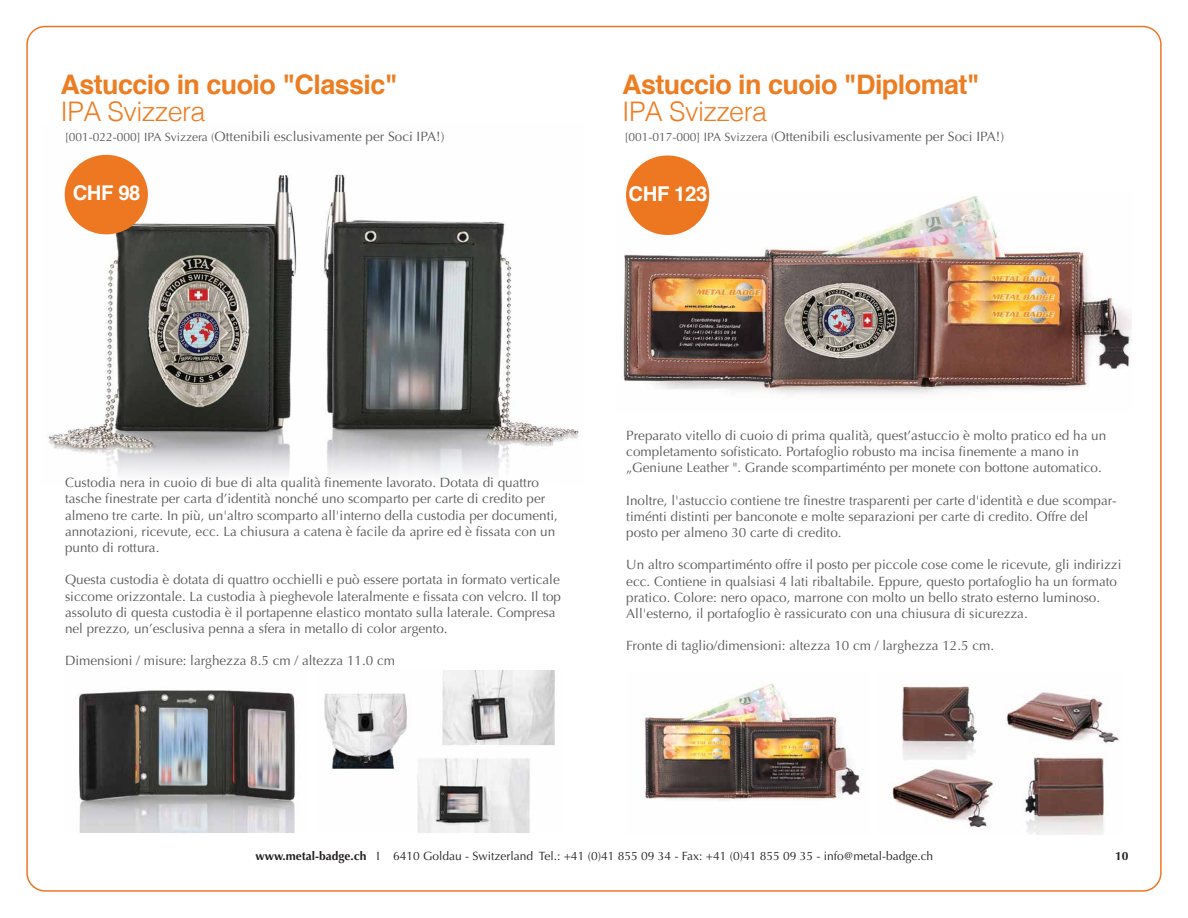
<style>
.page{position:relative;width:1188px;height:918px;background:#fff}
.page>*{position:absolute;margin:0;border:0;box-sizing:border-box;transform-origin:0 0}
.t1{font:700 27px "Helvetica";letter-spacing:-.02em;color:#ed7d23}
.t2{font:300 27px "Helvetica";letter-spacing:-.02em;color:#ed7d23}
.t3{font:700 20.4px "Helvetica";letter-spacing:-.02em;color:#fff}
.t4{font:13.5px/16.2px "Optima";color:#58595b}
.t5{font:12px "Optima";color:#231f20}
.t6{font:700 12px "Optima";color:#231f20}
.s1{font-size:12px}
.s2{font-weight:700}
</style>
<div class="page">
<img style="left:48px;top:154px;width:531px;height:295px">
<div style="left:626px;top:155px;width:83px;height:80px;background:#e72;border-radius:50%"></div>
<img style="left:644px;top:683px;width:216px;height:118px">
<img style="left:890px;top:685px;width:229px;height:150px">
<svg style="left:65px;top:447px;width:497px;height:28px"></svg>
<img style="left:324px;top:671px;width:231px;height:162px">
<div style="left:65px;top:155px;width:83px;height:79px;background:#e72;border-radius:50%"></div>
<img style="left:79px;top:690px;width:216px;height:143px">
<img style="left:621px;top:192px;width:510px;height:202px">
<h1 class="t1" style="left:61px;top:62px;width:339px">Astuccio in cuoio "Classic"</h1>
<h1 class="t2" style="left:61px;top:88px;width:146px">IPA Svizzera</h1>
<p class="t4" style="left:65px;top:129px;width:381px"><span class="s1">[001-022-000] IPA Svizzera (</span>Ottenibili esclusivamente per Soci IPA!)</p>
<h2 class="t3" style="left:73px;top:177px;width:69px">CHF 98</h2>
<h1 class="t1" style="left:622px;top:62px;width:359px">Astuccio in cuoio "Diplomat"</h1>
<h1 class="t2" style="left:622px;top:88px;width:146px">IPA Svizzera</h1>
<p class="t4" style="left:625px;top:128px;width:381px"><span class="s1">[001-017-000] IPA Svizzera (</span>Ottenibili esclusivamente per Soci IPA!)</p>
<h2 class="t3" style="left:629px;top:177px;width:80px">CHF 123</h2>
<p class="t4" style="left:65px;top:475px;width:494px">Custodia nera in cuoio di bue di alta qualità finemente lavorato. Dotata di quattro tasche finestrate per carta d’identità nonché uno scomparto per carte di credito per almeno tre carte. In più, un'altro scomparto all'interno della custodia per documenti, annotazioni, ricevute, ecc. La chiusura a catena è facile da aprire ed è fissata con un punto di rottura.</p>
<p class="t4" style="left:65px;top:572px;width:498px">Questa custodia è dotata di quattro occhielli e può essere portata in formato verticale siccome orizzontale. La custodia à pieghevole lateralmente e fissata con velcro. Il top assoluto di questa custodia è il portapenne elastico montato sulla laterale. Compresa nel prezzo, un’esclusiva penna a sfera in metallo di color argento.</p>
<p class="t4" style="left:65px;top:653px;width:332px">Dimensioni / misure: larghezza 8.5 cm / altezza 11.0 cm</p>
<p class="t4" style="left:626px;top:427px;width:481px">Preparato vitello di cuoio di prima qualità, quest’astuccio è molto pratico ed ha un completamento sofisticato. Portafoglio robusto ma incisa finemente a mano in „Geniune Leather ". Grande scompartiménto per monete con bottone automatico.</p>
<p class="t4" style="left:626px;top:492px;width:492px">Inoltre, l'astuccio contiene tre finestre trasparenti per carte d'identità e due scompar&shy;timénti distinti per banconote e molte separazioni per carte di credito. Offre del posto per almeno 30 carte di credito.</p>
<p class="t4" style="left:626px;top:557px;width:497px">Un altro scompartiménto offre il posto per piccole cose come le ricevute, gli indirizzi ecc. Contiene in qualsiasi 4 lati ribaltabile. Eppure, questo portafoglio ha un formato pratico. Colore: nero opaco, marrone con molto un bello strato esterno luminoso.<br>All'esterno, il portafoglio è rassicurato con una chiusura di sicurezza.</p>
<p class="t4" style="left:626px;top:638px;width:369px">Fronte di taglio/dimensioni: altezza 10 cm / larghezza 12.5 cm.</p>
<p class="t5" style="left:255px;top:849px;width:679px"><span class="s2">www.metal-badge.ch</span> I 6410 Goldau - Switzerland Tel.: +41 (0)41 855 09 34 - Fax: +41 (0)41 855 09 35 - info@metal-badge.ch</p>
<p class="t6" style="left:1115px;top:849px;width:15px">10</p>
</div>
